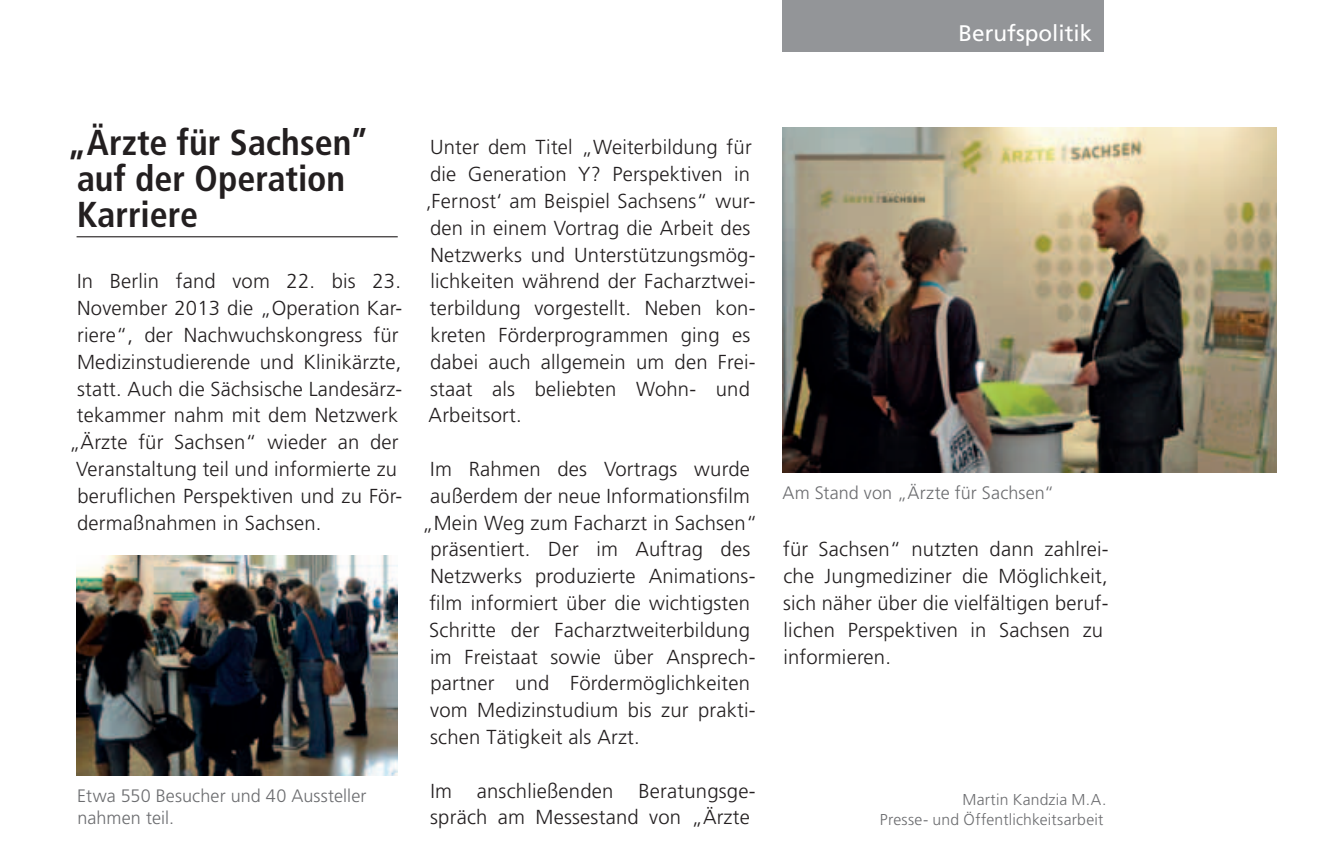
<style>
.page{position:relative;width:1340px;height:855px;background:#fff}
.page>*{position:absolute;margin:0;border:0;box-sizing:border-box;transform-origin:0 0}
.Überschrift{font:700 condensed 36px/36px "Frutiger";color:#231f20}
.t1{font:22.5px "Frutiger";color:#fff}
.Text_allgemein{font:300 20.25px/26.8px "Frutiger";letter-spacing:.01em;color:#231f20}
.Bildunterschrift{font:300 18px/21.4px "Frutiger";letter-spacing:.005em;color:#6c6d70}
.Autoren{font:300 15.75px "Frutiger";letter-spacing:.01em;color:#6c6d70}
</style>
<div class="page">
<hr style="left:77px;top:236px;width:321px;height:1px;background:#231f20">
<div style="left:782px;top:0;width:321px;height:51px;background:#939598"></div>
<img style="left:782px;top:128px;width:494px;height:344px">
<img style="left:77px;top:555px;width:321px;height:220px">
<p class="t1" style="left:958px;top:20px;width:135px">Berufspolitik</p>
<p class="Überschrift" style="left:68px;top:124px;width:303px">„Ärzte für Sachsen” auf der Operation<br>Karriere</p>
<p class="Text_allgemein" style="left:77px;top:268px;width:325px">In Berlin fand vom 22. bis 23.</p>
<p class="Text_allgemein" style="left:77px;top:295px;width:326px">November 2013 die „Operation Kar-</p>
<p class="Text_allgemein" style="left:77px;top:321px;width:323px">riere“, der Nachwuchskongress für</p>
<p class="Text_allgemein" style="left:77px;top:348px;width:326px">Medizinstudierende und Klinikärzte,</p>
<p class="Text_allgemein" style="left:77px;top:375px;width:327px">statt. Auch die Sächsische Landesärz-</p>
<p class="Text_allgemein" style="left:77px;top:402px;width:323px">tekammer nahm mit dem Netzwerk</p>
<p class="Text_allgemein" style="left:69px;top:429px;width:331px">„Ärzte für Sachsen“ wieder an der</p>
<p class="Text_allgemein" style="left:76px;top:455px;width:322px">Veranstaltung teil und informierte zu</p>
<p class="Text_allgemein" style="left:77px;top:482px;width:326px">beruflichen Perspektiven und zu För-</p>
<p class="Text_allgemein" style="left:77px;top:509px;width:246px">dermaßnahmen in Sachsen.</p>
<p class="Bildunterschrift" style="left:77px;top:785px;width:291px">Etwa 550 Besucher und 40 Aussteller nahmen teil.</p>
<p class="Text_allgemein" style="left:426px;top:134px;width:331px">Unter dem Titel „Weiterbildung für die Generation Y? Perspektiven in ‚Fernost‘ am Beispiel Sachsens“ wur&shy;den in einem Vortrag die Arbeit des<br>Netzwerks und Unterstützungsmög&shy;lichkeiten während der Facharztwei&shy;terbildung vorgestellt. Neben kon&shy;kreten Förderprogrammen ging es dabei auch allgemein um den Frei&shy;staat als beliebten Wohn- und<br>Arbeitsort.</p>
<p class="Text_allgemein" style="left:430px;top:455px;width:321px">Im Rahmen des Vortrags wurde</p>
<p class="Text_allgemein" style="left:430px;top:482px;width:321px">außerdem der neue Informationsfilm</p>
<p class="Text_allgemein" style="left:422px;top:509px;width:336px">„Mein Weg zum Facharzt in Sachsen“</p>
<p class="Text_allgemein" style="left:430px;top:536px;width:321px">präsentiert. Der im Auftrag des</p>
<p class="Text_allgemein" style="left:430px;top:563px;width:326px">Netzwerks produzierte Animations-</p>
<p class="Text_allgemein" style="left:429px;top:589px;width:322px">film informiert über die wichtigsten</p>
<p class="Text_allgemein" style="left:429px;top:616px;width:322px">Schritte der Facharztweiterbildung</p>
<p class="Text_allgemein" style="left:430px;top:643px;width:327px">im Freistaat sowie über Ansprech-</p>
<p class="Text_allgemein" style="left:430px;top:670px;width:321px">partner und Fördermöglichkeiten</p>
<p class="Text_allgemein" style="left:430px;top:696px;width:327px">vom Medizinstudium bis zur prakti-</p>
<p class="Text_allgemein" style="left:430px;top:723px;width:211px">schen Tätigkeit als Arzt.</p>
<p class="Text_allgemein" style="left:430px;top:777px;width:327px">Im anschließenden Beratungsge&shy;spräch am Messestand von „Ärzte</p>
<p class="Bildunterschrift" style="left:782px;top:482px;width:273px">Am Stand von „Ärzte für Sachsen“</p>
<p class="Text_allgemein" style="left:783px;top:536px;width:327px">für Sachsen“ nutzten dann zahlrei&shy;che Jungmediziner die Möglichkeit, sich näher über die vielfältigen beruf&shy;lichen Perspektiven in Sachsen zu informieren.</p>
<p class="Autoren" style="left:962px;top:790px;width:145px">Martin Kandzia M.A.</p>
<p class="Autoren" style="left:880px;top:810px;width:225px">Presse- und Öffentlichkeitsarbeit</p>
</div>
